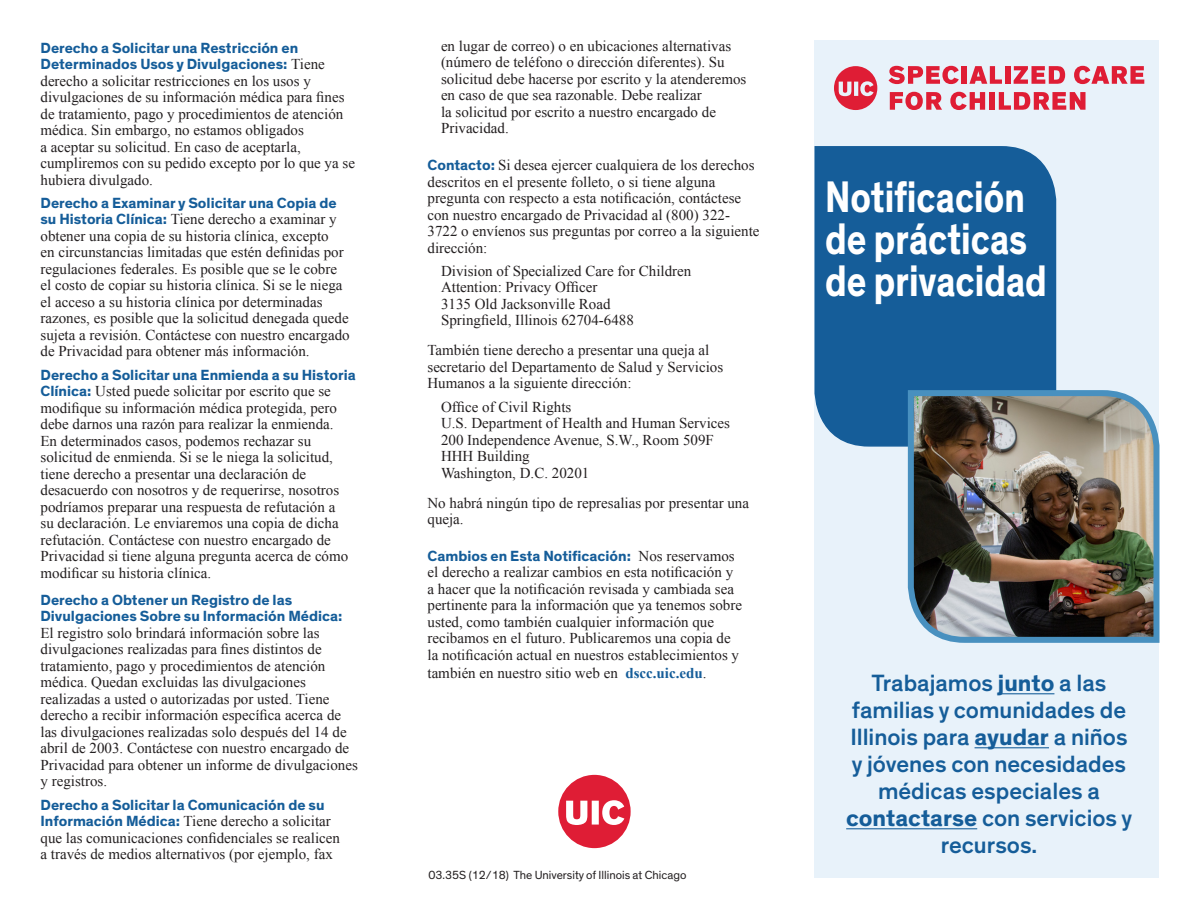
<style>
.page{position:relative;width:1188px;height:918px;background:#fff}
.page>*{position:absolute;margin:0;border:0;box-sizing:border-box;transform-origin:0 0}
.t1{font:700 45px/42px "Theinhardt";color:#fff;scale:.8 1}
.t2{font:500 24px/27px "Theinhardt";color:#155d99;text-align:center}
.t3{font:15px/16.5px "Times New Roman";color:#231f20}
.t4{font:12px "Theinhardt";color:#231f20}
.s1{font-family:"Theinhardt";font-weight:700;color:#155d99}
.s2{font-weight:700;color:#155d99}
.s3{font-weight:700}
</style>
<div class="page">
<svg style="left:558px;top:775px;width:73px;height:73px"></svg>
<div style="left:814px;top:40px;width:346px;height:838px;background:#e8f2fa"></div>
<div style="left:814px;top:146px;width:243px;height:301px;background:#155d99"></div>
<hr style="left:998px;top:693px;width:56px;height:1px;background:#155d99">
<hr style="left:975px;top:747px;width:74px;height:1px;background:#155d99">
<hr style="left:846px;top:828px;width:131px;height:1px;background:#155d99">
<img style="left:905px;top:387px;width:255px;height:259px">
<svg style="left:834px;top:66px;width:43px;height:44px"></svg>
<svg style="left:889px;top:66px;width:70px;height:18px"></svg>
<div style="left:962px;top:66px;width:5px;height:18px;background:#df1d35"></div>
<svg style="left:969px;top:66px;width:33px;height:18px"></svg>
<div style="left:1005px;top:66px;width:5px;height:18px;background:#df1d35"></div>
<svg style="left:1014px;top:66px;width:51px;height:18px"></svg>
<svg style="left:1074px;top:66px;width:70px;height:18px"></svg>
<svg style="left:890px;top:92px;width:52px;height:18px"></svg>
<svg style="left:950px;top:92px;width:35px;height:18px"></svg>
<div style="left:989px;top:92px;width:6px;height:18px;background:#df1d35"></div>
<svg style="left:999px;top:92px;width:87px;height:18px"></svg>
<p class="t3" style="left:40px;top:39px;width:316px"><span class="s1">Derecho a Solicitar una Restricción en Determinados Usos y Divulgaciones:</span> Tiene derecho a solicitar restricciones en los usos y divulgaciones de su información médica para fines de tratamiento, pago y procedimientos de atención médica. Sin embargo, no estamos obligados<br>a aceptar su solicitud. En caso de aceptarla, cumpliremos con su pedido excepto por lo que ya se hubiera divulgado.</p>
<p class="t3" style="left:40px;top:194px;width:311px"><span class="s1">Derecho a Examinar y Solicitar una Copia de su Historia Clínica:</span> Tiene derecho a examinar y obtener una copia de su historia clínica, excepto<br>en circunstancias limitadas que estén definidas por regulaciones federales. Es posible que se le cobre el costo de copiar su historia clínica. Si se le niega el acceso a su historia clínica por determinadas razones, es posible que la solicitud denegada quede sujeta a revisión. Contáctese con nuestro encargado de Privacidad para obtener más información.</p>
<p class="t3" style="left:40px;top:366px;width:317px"><span class="s1">Derecho a Solicitar una Enmienda a su Historia Clínica:</span> Usted puede solicitar por escrito que se modifique su información médica protegida, pero debe darnos una razón para realizar la enmienda.<br>En determinados casos, podemos rechazar su solicitud de enmienda. Si se le niega la solicitud, tiene derecho a presentar una declaración de desacuerdo con nosotros y de requerirse, nosotros podríamos preparar una respuesta de refutación a<br>su declaración. Le enviaremos una copia de dicha refutación. Contáctese con nuestro encargado de Privacidad si tiene alguna pregunta acerca de cómo modificar su historia clínica.</p>
<p class="t3" style="left:40px;top:591px;width:319px"><span class="s1">Derecho a Obtener un Registro de las Divulgaciones Sobre su Información Médica:<br></span>El registro solo brindará información sobre las divulgaciones realizadas para fines distintos de tratamiento, pago y procedimientos de atención médica. Quedan excluidas las divulgaciones realizadas a usted o autorizadas por usted. Tiene derecho a recibir información específica acerca de las divulgaciones realizadas solo después del 14 de abril de 2003. Contáctese con nuestro encargado de Privacidad para obtener un informe de divulgaciones y registros.</p>
<p class="t3" style="left:40px;top:796px;width:301px"><span class="s1">Derecho a Solicitar la Comunicación de su Información Médica:</span> Tiene derecho a solicitar que las comunicaciones confidenciales se realicen a través de medios alternativos (por ejemplo, fax</p>
<p class="t3" style="left:441px;top:37px;width:307px">en lugar de correo) o en ubicaciones alternativas (número de teléfono o dirección diferentes). Su solicitud debe hacerse por escrito y la atenderemos en caso de que sea razonable. Debe realizar<br>la solicitud por escrito a nuestro encargado de Privacidad.</p>
<p class="t3" style="left:428px;top:157px;width:334px"><span class="s1">Contacto:</span> Si desea ejercer cualquiera de los derechos descritos en el presente folleto, o si tiene alguna pregunta con respecto a esta notificación, contáctese con nuestro encargado de Privacidad al (800) 322- 3722 o envíenos sus preguntas por correo a la siguiente dirección:</p>
<p class="t3" style="left:441px;top:262px;width:252px">Division of Specialized Care for Children Attention: Privacy Officer<br>3135 Old Jacksonville Road<br>Springfield, Illinois 62704-6488</p>
<p class="t3" style="left:428px;top:342px;width:297px">También tiene derecho a presentar una queja al secretario del Departamento de Salud y Servicios<br>Humanos a la siguiente dirección:</p>
<p class="t3" style="left:441px;top:398px;width:291px">Office of Civil Rights<br>U.S. Department of Health and Human Services<br>200 Independence Avenue, S.W., Room 509F<br>HHH Building<br>Washington, D.C. 20201</p>
<p class="t3" style="left:428px;top:494px;width:323px">No habrá ningún tipo de represalias por presentar una queja.</p>
<p class="t3" style="left:428px;top:547px;width:316px"><span class="s1">Cambios en Esta Notificación:</span> Nos reservamos el derecho a realizar cambios en esta notificación y a hacer que la notificación revisada y cambiada sea pertinente para la información que ya tenemos sobre usted, como también cualquier información que recibamos en el futuro. Publicaremos una copia de la notificación actual en nuestros establecimientos y</p>
<p class="t3" style="left:428px;top:664px;width:281px">también en nuestro sitio web en <span class="s2">dscc.uic.edu</span>.</p>
<p class="t4" style="left:428px;top:868px;width:260px">03.35S (12/18) The University of Illinois at Chicago</p>
<p class="t1" style="left:825px;top:177px;width:279px">Notificación de prácticas de privacidad</p>
<p class="t2" style="left:846px;top:670px;width:288px">Trabajamos <span class="s3">junto</span> a las familias y comunidades de<br>Illinois para <span class="s3">ayudar</span> a niños y jóvenes con necesidades médicas especiales a <span class="s3">contactarse</span> con servicios y recursos.</p>
</div>
